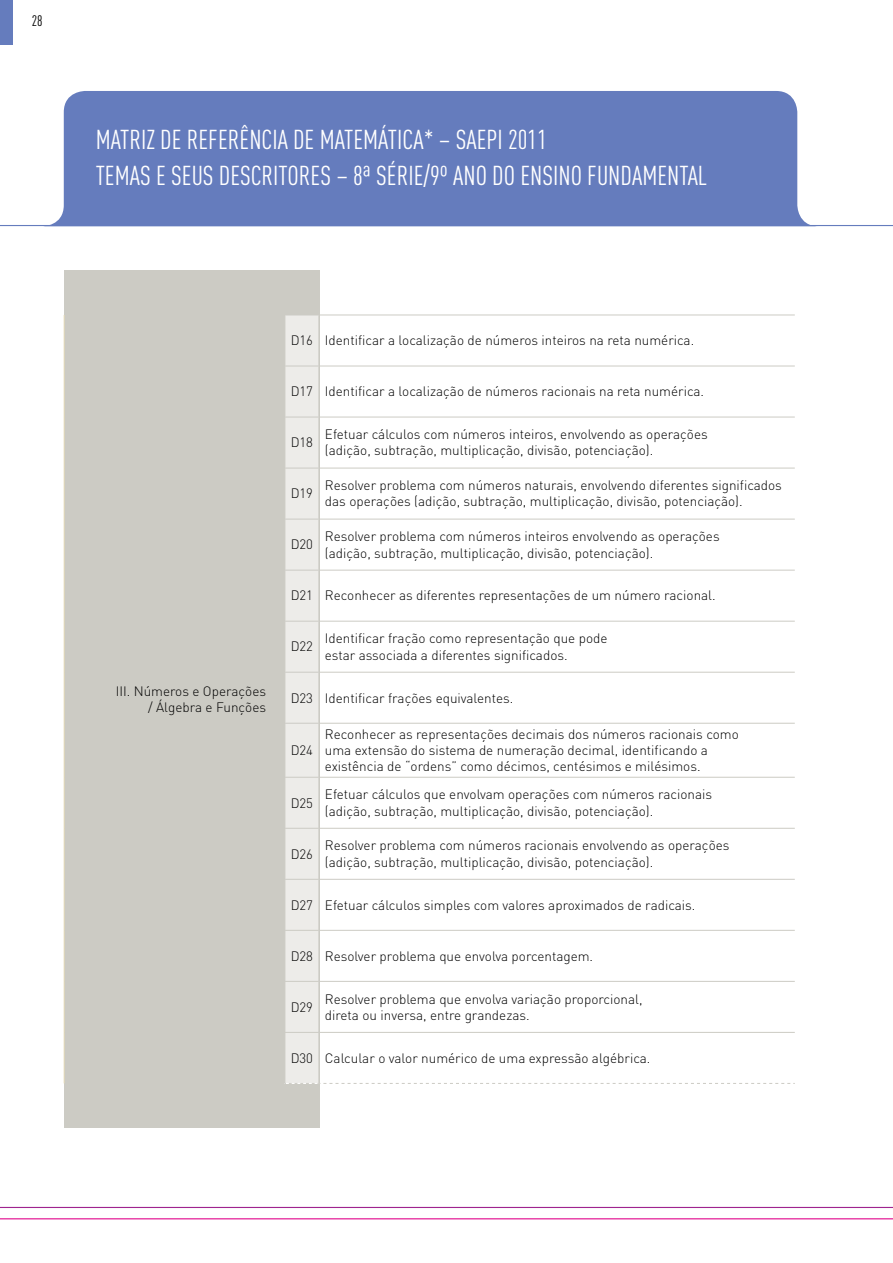
<style>
.page{position:relative;width:893px;height:1263px;background:#fff}
.page>*{position:absolute;margin:0;border:0;box-sizing:border-box;transform-origin:0 0}
.t1{font:27px "DIN Cond";color:#fff}
.t2{font:15px "DIN Cond";color:#000}
.t3{font:300 13.5px/16.2px "DIN";color:#000}
</style>
<div class="page">
<hr style="left:0;top:225px;width:893px;height:1px;background:#657cbd">
<hr style="left:0;top:1218px;width:893px;height:1px;background:#e1058c">
<hr style="left:0;top:1207px;width:893px;height:1px;background:#9f248f">
<div style="left:50px;top:91px;width:760px;height:134px;background:#657cbd"></div>
<div style="left:64px;top:271px;width:255px;height:857px;background:#cccbc4"></div>
<svg style="left:285px;top:316px;width:510px;height:768px"></svg>
<hr style="left:319px;top:315px;width:476px;height:1px;background:#cccbc4">
<hr style="left:64px;top:315px;width:1px;height:51px;background:#e5dbb8">
<hr style="left:64px;top:366px;width:1px;height:51px;background:#e5dbb8">
<hr style="left:64px;top:417px;width:1px;height:51px;background:#e5dbb8">
<hr style="left:64px;top:468px;width:1px;height:51px;background:#e5dbb8">
<hr style="left:64px;top:519px;width:1px;height:51px;background:#e5dbb8">
<hr style="left:64px;top:570px;width:1px;height:51px;background:#e5dbb8">
<hr style="left:64px;top:621px;width:1px;height:51px;background:#e5dbb8">
<hr style="left:64px;top:672px;width:1px;height:51px;background:#e5dbb8">
<hr style="left:64px;top:723px;width:1px;height:54px;background:#e5dbb8">
<hr style="left:64px;top:777px;width:1px;height:51px;background:#e5dbb8">
<hr style="left:64px;top:828px;width:1px;height:51px;background:#e5dbb8">
<hr style="left:64px;top:879px;width:1px;height:51px;background:#e5dbb8">
<hr style="left:64px;top:930px;width:1px;height:51px;background:#e5dbb8">
<hr style="left:64px;top:981px;width:1px;height:51px;background:#e5dbb8">
<hr style="left:64px;top:1032px;width:1px;height:51px;background:#e5dbb8">
<div style="left:0;top:0;width:13px;height:45px;background:#657cbd"></div>
<p class="t2" style="left:32px;top:12px;width:12px">28</p>
<h1 class="t1" style="left:96px;top:124px;width:25px">MATRIZ</h1>
<h1 class="t1" style="left:160px;top:124px;width:49px">DE REFERÊ</h1>
<h1 class="t1" style="left:249px;top:124px;width:96px">NCIA DE MATEMÁTI</h1>
<h1 class="t1" style="left:402px;top:124px;width:146px">CA* – SAEPI 2011</h1>
<h1 class="t1" style="left:96px;top:160px;width:21px">TEMAS</h1>
<h1 class="t1" style="left:156px;top:160px;width:27px">E SEUS</h1>
<h1 class="t1" style="left:219px;top:160px;width:54px">DESCRITORES</h1>
<h1 class="t1" style="left:336px;top:160px;width:297px">– 8ª SÉRIE/9º ANO DO ENSINO FUNDAME</h1>
<h1 class="t1" style="left:667px;top:160px;width:23px">NTAL</h1>
<p class="t3" style="left:116px;top:683px;width:152px;text-align:right">III. Números e Operações / Álgebra e Funções</p>
<p class="t3" style="left:291px;top:332px;width:405px">D 16 Identificar a localização de números inteiros na reta numérica.</p>
<p class="t3" style="left:291px;top:383px;width:415px">D 17 Identificar a localização de números racionais na reta numérica.</p>
<p class="t3" style="left:291px;top:434px;width:24px">D18</p>
<p class="t3" style="left:325px;top:426px;width:384px">Efetuar cálculos com números inteiros, envolvendo as operações (adição, subtração, multiplicação, divisão, potenciação).</p>
<p class="t3" style="left:291px;top:485px;width:24px">D19</p>
<p class="t3" style="left:325px;top:477px;width:458px">Resolver problema com números naturais, envolvendo diferentes significados das operações (adição, subtração, multiplicação, divisão, potenciação).</p>
<p class="t3" style="left:291px;top:536px;width:24px">D20</p>
<p class="t3" style="left:325px;top:528px;width:396px">Resolver problema com números inteiros envolvendo as operações (adição, subtração, multiplicação, divisão, potenciação).</p>
<p class="t3" style="left:291px;top:587px;width:426px">D21 Reconhecer as diferentes representações de um número racional.</p>
<p class="t3" style="left:291px;top:638px;width:24px">D22</p>
<p class="t3" style="left:325px;top:630px;width:284px">Identificar fração como representação que pode estar associada a diferentes significados.</p>
<p class="t3" style="left:291px;top:689px;width:224px">D23 Identificar frações equivalentes.</p>
<p class="t3" style="left:291px;top:742px;width:24px">D24</p>
<p class="t3" style="left:325px;top:726px;width:415px">Reconhecer as representações decimais dos números racionais como uma extensão do sistema de numeração decimal, identificando a existência de “ordens” como décimos, centésimos e milésimos.</p>
<p class="t3" style="left:291px;top:794px;width:24px">D25</p>
<p class="t3" style="left:325px;top:786px;width:389px">Efetuar cálculos que envolvam operações com números racionais (adição, subtração, multiplicação, divisão, potenciação).</p>
<p class="t3" style="left:291px;top:845px;width:24px">D26</p>
<p class="t3" style="left:325px;top:837px;width:406px">Resolver problema com números racionais envolvendo as operações (adição, subtração, multiplicação, divisão, potenciação).</p>
<p class="t3" style="left:291px;top:896px;width:406px">D27 Efetuar cálculos simples com valores aproximados de radicais.</p>
<p class="t3" style="left:291px;top:947px;width:304px">D28 Resolver problema que envolva porcentagem.</p>
<p class="t3" style="left:291px;top:998px;width:24px">D29</p>
<p class="t3" style="left:325px;top:990px;width:319px">Resolver problema que envolva variação proporcional, direta ou inversa, entre grandezas.</p>
<p class="t3" style="left:291px;top:1049px;width:361px">D30 Calcular o valor numérico de uma expressão algébrica.</p>
</div>
